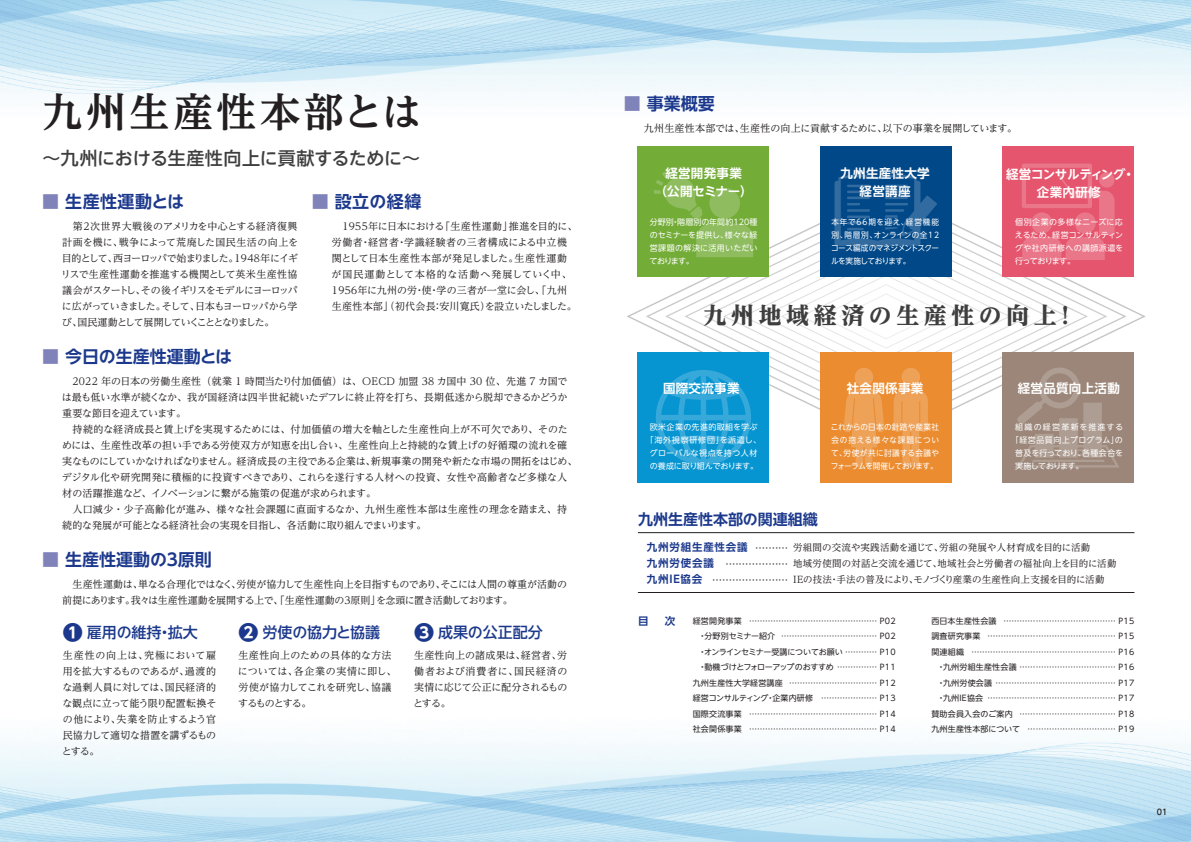
<style>
.page{position:relative;width:1191px;height:842px;background:#fff}
.page>*{position:absolute;margin:0;border:0;box-sizing:border-box;transform-origin:0 0}
.t1{font:700 40px "UD Reimin Pr 6 N";letter-spacing:.085em;color:#231f20}
.t2{font:800 23px "UD Reimin Pr 6 N";letter-spacing:.2em;color:#3e3e3f}
.t3{font:500 18px "UD Shin Go NT Pr 6 N";letter-spacing:-.005em;color:#3e3e3f}
.t4{font:700 17px "UD Shin Go NT Pr 6 N De";color:#1b388c}
.t5{font:700 17px "UD Shin Go NT Pr 6 N De";letter-spacing:.025em;color:#1b388c}
.t6{font:500 15px "UD Shin Go NT Pr 6 N";color:#1b388c}
.t7{font:700 15px "UD Shin Go NT Pr 6 N De";color:#1b388c}
.t8{font:700 12.5px/18px "UD Shin Go NT Pr 6 N De";letter-spacing:.025em;color:#fff;text-align:center}
.t9{font:700 12.5px/18px "UD Shin Go NT Pr 6 N De";letter-spacing:-.015em;color:#fff;text-align:center}
.t10{font:700 10.5px/16px "UD Shin Go NT Pr 6 N De";letter-spacing:.075em;color:#1b388c}
.t11{font:10px/16px "UD Reimin Pr 6 N";letter-spacing:-.01em;color:#231f20;text-align:justify}
.t12{font:10px/16px "UD Reimin Pr 6 N";letter-spacing:.02em;color:#231f20}
.t13{font:10px/16px "UD Reimin Pr 6 N";letter-spacing:-.035em;color:#231f20}
.t14{font:10px/16px "UD Reimin Pr 6 N";letter-spacing:.01em;color:#231f20}
.t15{font:9.5px "UD Reimin Pr 6 N";letter-spacing:.01em;color:#231f20}
.t16{font:8px/15.5px "UD Shin Go NT Pr 6 N";letter-spacing:.025em;color:#231f20;text-align:justify}
.t17{font:8px/13px "UD Shin Go NT Pr 6 N";letter-spacing:.025em;color:#fff;text-align:justify}
.t18{font:8px/13px "UD Shin Go NT Pr 6 N";letter-spacing:.025em;color:#fff;text-align:justify;scale:.95 1}
.t19{font:300 8px/16px "UD Shin Go NT Pr 6 N";color:#231f20;text-align:right}
.t20{font:8px "UD Shin Go NT Pr 6 N";letter-spacing:.05em;color:#fff}
.t21{font:8px "UD Shin Go NT Pr 6 N";letter-spacing:-.01em;color:#fff}
.t22{font:8px "UD Shin Go NT Pr 6 N";letter-spacing:.145em;color:#fff}
.t23{font:8px "UD Shin Go NT Pr 6 N";letter-spacing:-.075em;color:#fff}
.t24{font:500 8px "UD Shin Go NT Pr 6 N";color:#231f20}
.s1{color:#8082ba}
.s2{font-weight:700;font-size:20px}
</style>
<div class="page">
<img style="left:0;top:0;width:1191px;height:842px">
<svg style="left:625px;top:190px;width:521px;height:253px"></svg>
<svg style="left:644px;top:199px;width:482px;height:234px"></svg>
<svg style="left:663px;top:209px;width:444px;height:215px"></svg>
<svg style="left:683px;top:218px;width:405px;height:197px"></svg>
<svg style="left:702px;top:228px;width:366px;height:177px"></svg>
<svg style="left:722px;top:237px;width:327px;height:159px"></svg>
<svg style="left:741px;top:246px;width:289px;height:140px"></svg>
<svg style="left:760px;top:256px;width:250px;height:121px"></svg>
<div style="left:820px;top:146px;width:131px;height:131px;background:#004888"></div>
<svg style="left:834px;top:175px;width:103px;height:74px"></svg>
<div style="left:638px;top:352px;width:131px;height:131px;background:#0695d1"></div>
<svg style="left:656px;top:370px;width:95px;height:95px"></svg>
<div style="left:1002px;top:352px;width:131px;height:131px;background:#9b8679"></div>
<svg style="left:1017px;top:367px;width:102px;height:101px"></svg>
<div style="left:638px;top:146px;width:131px;height:131px;background:#73ac37"></div>
<svg style="left:654px;top:166px;width:99px;height:91px"></svg>
<div style="left:1002px;top:146px;width:131px;height:131px;background:#e5556d"></div>
<svg style="left:1022px;top:164px;width:92px;height:96px"></svg>
<div style="left:820px;top:352px;width:131px;height:131px;background:#eb8c30"></div>
<div style="left:901px;top:368px;width:19px;height:18px;background:#eea258;border-radius:50%"></div>
<svg style="left:893px;top:389px;width:35px;height:78px"></svg>
<div style="left:854px;top:368px;width:19px;height:18px;background:#eea258;border-radius:50%"></div>
<svg style="left:843px;top:389px;width:41px;height:78px"></svg>
<hr style="left:638px;top:532px;width:496px;height:1px;background:#231f20">
<hr style="left:638px;top:592px;width:496px;height:1px;background:#231f20">
<h1 class="t1" style="left:43px;top:79px;width:380px">九州生産性本部とは</h1>
<h3 class="t3" style="left:42px;top:144px;width:379px">～九州における生産性向上に貢献するために～</h3>
<h3 class="t5" style="left:42px;top:188px;width:143px"><span class="s1">■</span> 生産性運動とは</h3>
<p class="t11" style="left:61px;top:218px;width:239px">　第2次世界大戦後のアメリカを中心とする経済復興計画を機に、戦争によって荒廃した国民生活の向上を目的として、西ヨーロッパで始まりました。１９４８年にイギリスで生産性運動を推進する機関として英米生産性協議会がスタートし、その後イギリスをモデルにヨーロッパに広がっていきました。そして、日本もヨーロッパから学び、国民運動として展開していくこととなりました。</p>
<h3 class="t4" style="left:42px;top:343px;width:191px"><span class="s1">■</span> 今日の生産性運動とは</h3>
<p class="t11" style="left:62px;top:373px;width:517px;text-align:left">　2022 年の日本の労働生産性（就業 1 時間当たり付加価値）は、OECD 加盟 38 カ国中 30 位、先進 7 カ国では最も低い水準が続くなか、我が国経済は四半世紀続いたデフレに終止符を打ち、長期低迷から脱却できるかどうか重要な節目を迎えています。<br>　持続的な経済成長と賃上げを実現するためには、付加価値の増大を軸とした生産性向上が不可欠であり、そのためには、生産性改革の担い手である労使双方が知恵を出し合い、生産性向上と持続的な賃上げの好循環の流れを確実なものにしていかなければなりません。経済成長の主役である企業は、新規事業の開発や新たな市場の開拓をはじめ、デジタル化や研究開発に積極的に投資すべきであり、これらを遂行する人材への投資、女性や高齢者など多様な人材の活躍推進など、イノベーションに繋がる施策の促進が求められます。<br>　人口減少・少子高齢化が進み、様々な社会課題に直面するなか、九州生産性本部は生産性の理念を踏まえ、持続的な発展が可能となる経済社会の実現を目指し、各活動に取り組んでまいります。</p>
<h3 class="t4" style="left:312px;top:188px;width:111px"><span class="s1">■</span> 設立の経緯</h3>
<p class="t12" style="left:330px;top:218px;width:249px">　１９５５年に日本における「生産性運動」推進を目的に、労働者・経営者・学識経験者の三者構成による中立機関として日本生産性本部が発足しました。生産性運動が国民運動として本格的な活動へ発展していく中、<br>１９５６年に九州の労・使・学の三者が一堂に会し、「九州生産性本部」（初代会長：安川寛氏）を設立いたしました。</p>
<h3 class="t4" style="left:42px;top:546px;width:171px"><span class="s1">■</span> 生産性運動の３原則</h3>
<p class="t13" style="left:62px;top:576px;width:506px">　生産性運動は、単なる合理化ではなく、労使が協力して生産性向上を目指すものであり、そこには人間の尊重が活動の前提にあります。我々は生産性運動を展開する上で、「生産性運動の３原則」を念頭に置き活動しております。</p>
<h3 class="t6" style="left:63px;top:620px;width:136px"><span class="s2">❶</span> 雇用の維持・拡大</h3>
<p class="t14" style="left:238px;top:647px;width:160px">生産性向上のための具体的な方法については、各企業の実情に即し、労使が協力してこれを研究し、協議するものとする。</p>
<h3 class="t6" style="left:238px;top:620px;width:143px"><span class="s2">❷</span> 労使の協力と協議</h3>
<h3 class="t6" style="left:414px;top:620px;width:130px"><span class="s2">❸</span> 成果の公正配分</h3>
<p class="t11" style="left:413px;top:647px;width:156px">生産性向上の諸成果は、経営者、労働者および消費者に、国民経済の実情に応じて公正に配分されるものとする。</p>
<p class="t11" style="left:62px;top:647px;width:156px">生産性の向上は、究極において雇用を拡大するものであるが、過渡的な過剰人員に対しては、国民経済的な観点に立って能う限り配置転換その他により、失業を防止するよう官民協力して適切な措置を講ずるものとする。</p>
<h3 class="t4" style="left:624px;top:90px;width:92px"><span class="s1">■</span> 事業概要</h3>
<p class="t11" style="left:644px;top:120px;width:375px">九州生産性本部では、生産性の向上に貢献するために、以下の事業を展開しています。</p>
<p class="t8" style="left:654px;top:164px;width:100px">経営開発事業<br>（公開セミナー）</p>
<p class="t8" style="left:840px;top:164px;width:91px">九州生産性大学経営講座</p>
<p class="t9" style="left:1006px;top:165px;width:131px">経営コンサルティング・企業内研修</p>
<p class="t17" style="left:649px;top:215px;width:109px">分野別・階層別の年間約120種のセミナーを提供し、様々な経営課題の解決に活用いただいております。</p>
<p class="t18" style="left:831px;top:215px;width:115px">本年で66期を迎え、経営機能別、階層別、オンラインの全12コース編成のマネジメントスクールを実施しております。</p>
<p class="t17" style="left:1014px;top:215px;width:110px">個別企業の多様なニーズに応えるため、経営コンサルティングや社内研修への講師派遣を行っております。</p>
<h2 class="t2" style="left:703px;top:296px;width:375px">九州地域経済の生産性の向上！</h2>
<p class="t8" style="left:663px;top:378px;width:78px">国際交流事業</p>
<p class="t8" style="left:846px;top:378px;width:78px">社会関係事業</p>
<p class="t8" style="left:1017px;top:378px;width:104px">経営品質向上活動</p>
<p class="t17" style="left:645px;top:421px;width:117px;text-align:center">欧米企業の先進的取組を学ぶ「海外視察研修団」を派遣し、グローバルな視点を持つ人材の養成に取り組んでおります。</p>
<p class="t18" style="left:831px;top:421px;width:115px">これからの日本の針路や産業社会の抱える様々な課題について、労使が共に討議する会議やフォーラムを開催しております。</p>
<h3 class="t7" style="left:638px;top:507px;width:181px">九州生産性本部の関連組織</h3>
<p class="t22" style="left:1015px;top:421px;width:109px">組織の経営革新を推進する</p>
<p class="t20" style="left:1011px;top:434px;width:113px">「経営品質向上プログラム」の</p>
<p class="t21" style="left:1015px;top:447px;width:110px">普及を行っており、各種会合を</p>
<p class="t23" style="left:1015px;top:460px;width:70px">実施しております。</p>
<p class="t10" style="left:647px;top:539px;width:102px">九州労組生産性会議九州労使会議<br>九州ＩＥ協会</p>
<p class="t15" style="left:793px;top:540px;width:299px">労組間の交流や実践活動を通じて、労組の発展や人材育成を目的に活動</p>
<p class="t19" style="left:710px;top:540px;width:82px">・・・・・・・・・・<br>・・・・・・・・・・・・・・・・・・・<br>・・・・・・・・・・・・・・・・・・・・・・・</p>
<p class="t15" style="left:793px;top:556px;width:325px">地域労使間の対話と交流を通じて、地域社会と労働者の福祉向上を目的に活動</p>
<p class="t15" style="left:790px;top:572px;width:316px">ＩＥの技法・手法の普及により、モノづくり産業の生産性向上支援を目的に活動</p>
<p class="t16" style="left:931px;top:613px;width:204px">西日本生産性会議 …………………………………… P15調査研究事業 ………………………………………… P15関連組織 ……………………………………………… P16　・九州労組生産性会議 ……………………………… P16　・九州労使会議 ……………………………………… P17　・九州IE協会 ………………………………………… P17賛助会員入会のご案内 ……………………………… P18九州生産性本部について …………………………… P19</p>
<p class="t10" style="left:638px;top:613px;width:39px">目　 次</p>
<p class="t16" style="left:693px;top:613px;width:204px">経営開発事業 ………………………………………… P02　・分野別セミナー紹介 ……………………………… P02　・オンラインセミナー受講についてお願い ………… P10　・動機づけとフォローアップのおすすめ …………… P11九州生産性大学経営講座 …………………………… P12経営コンサルティング・企業内研修 ………………… P13国際交流事業 ………………………………………… P14社会関係事業 ………………………………………… P14</p>
<p class="t24" style="left:1157px;top:805px;width:12px">01</p>
</div>
